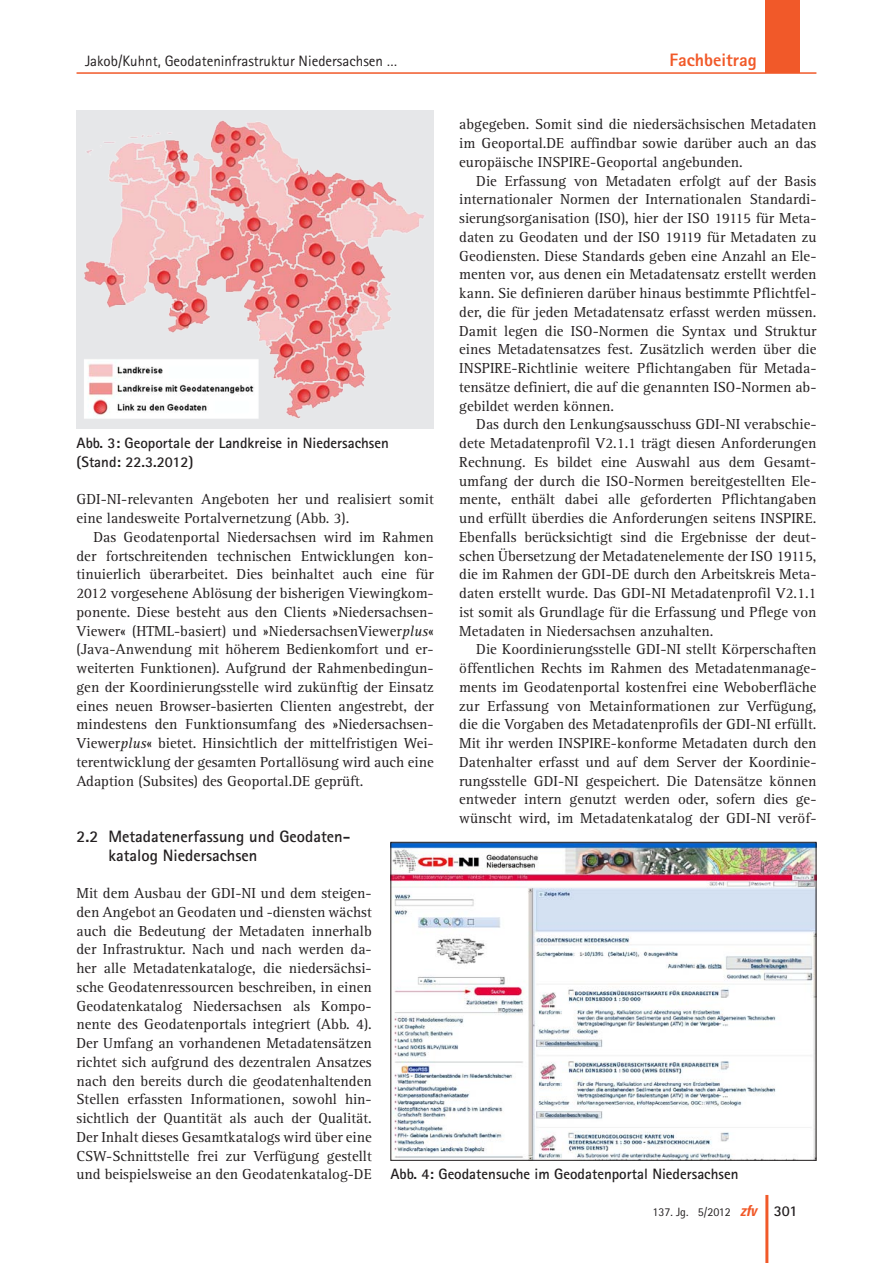
<style>
.page{position:relative;width:893px;height:1263px;background:#fff}
.page>*{position:absolute;margin:0;border:0;box-sizing:border-box;transform-origin:0 0}
.t1{font:800 18px "Rotis Sans Serif";color:#f15929}
._12_titel_2{font:700 16.5px/18.8px "Rotis Sans Serif";color:#231f20}
._01_normal{font:15px/18.8px "Rotis Serif";color:#231f20;text-align:justify}
._01_normal_oEZ_AA{font:15px/18.8px "Rotis Serif";color:#231f20;text-align:justify}
._05_abb{font:700 15px/18.8px "Rotis Sans Serif";color:#231f20}
.t2{font:15px "Rotis Sans Serif";color:#231f20}
.t3{font:12px "Rotis Sans Serif";color:#231f20}
.s1{font-style:italic}
.s2{font-family:"Univers";font-weight:700;font-style:italic;font-stretch:condensed;font-size:15px;color:#f15929}
.s3{font-weight:700;font-size:15px}
</style>
<div class="page">
<div style="left:765px;top:0;width:34px;height:72px;background:#f15929"></div>
<hr style="left:77px;top:72px;width:739px;height:2px;background:#f15929">
<hr style="left:765px;top:1195px;width:3px;height:68px;background:#f15929">
<img style="left:77px;top:113px;width:357px;height:314px">
<img style="left:392px;top:844px;width:422px;height:315px">
<div style="left:390px;top:842px;width:426px;height:319px;border:1px solid #231f20"></div>
<p class="t2" style="left:85px;top:52px;width:314px">Jakob/Kuhnt, Geodateninfrastruktur Niedersachsen …</p>
<p class="t1" style="left:670px;top:48px;width:89px">Fachbeitrag</p>
<p class="_05_abb" style="left:77px;top:433px;width:314px">Abb. 3: Geoportale der Landkreise in Niedersachsen (Stand: 22.3.2012)</p>
<p class="_01_normal_oEZ_AA" style="left:77px;top:490px;width:359px">GDI‑NI-relevanten Angeboten her und realisiert somit eine landesweite Portalvernetzung (Abb. 3).</p>
<p class="_01_normal" style="left:77px;top:528px;width:359px;text-indent:17px">Das Geodatenportal Niedersachsen wird im Rahmen der fortschreitenden technischen Entwicklungen kon&shy;tinuierlich überarbeitet. Dies beinhaltet auch eine für 2012 vorgesehene Ablösung der bisherigen Viewingkom&shy;ponente. Diese besteht aus den Clients »Niedersachsen-Viewer« (HTML-basiert) und »NiedersachsenViewer<span class="s1">plus</span>« (Java-Anwendung mit höherem Bedienkomfort und er&shy;weiterten Funktionen). Aufgrund der Rahmenbedingun&shy;gen der Koordinierungsstelle wird zukünftig der Einsatz eines neuen Browser-basierten Clienten angestrebt, der mindestens den Funktionsumfang des »Niedersachsen-Viewer<span class="s1">plus</span>« bietet. Hinsichtlich der mittelfristigen Wei&shy;terentwicklung der gesamten Portallösung wird auch eine Adaption (Subsites) des Geoportal.DE geprüft.</p>
<p class="_01_normal_oEZ_AA" style="left:459px;top:115px;width:359px">abgegeben. Somit sind die niedersächsischen Metadaten im Geoportal.DE auffindbar sowie darüber auch an das europäische INSPIRE-Geoportal angebunden.</p>
<p class="_01_normal" style="left:459px;top:172px;width:359px;text-indent:17px">Die Erfassung von Metadaten erfolgt auf der Basis internationaler Normen der Internationalen Standardi&shy;sierungsorganisation (ISO), hier der ISO 19115 für Meta&shy;daten zu Geodaten und der ISO 19119 für Metadaten zu Geodiensten. Diese Standards geben eine Anzahl an Ele&shy;menten vor, aus denen ein Metadatensatz erstellt werden kann. Sie definieren darüber hinaus bestimmte Pflichtfel&shy;der, die für jeden Metadatensatz erfasst werden müssen.<br>Damit legen die ISO-Normen die Syntax und Struktur eines Metadatensatzes fest. Zusätzlich werden über die INSPIRE-Richtlinie weitere Pflichtangaben für Metada&shy;tensätze definiert, die auf die genannten ISO-Normen ab&shy;gebildet werden können.</p>
<p class="_01_normal" style="left:459px;top:415px;width:359px;text-indent:17px">Das durch den Lenkungsausschuss GDI‑NI verabschie&shy;dete Metadatenprofil V2.1.1 trägt diesen Anforderungen Rechnung. Es bildet eine Auswahl aus dem Gesamt&shy;umfang der durch die ISO-Normen bereitgestellten Ele&shy;mente, enthält dabei alle geforderten Pflichtangaben und erfüllt überdies die Anforderungen seitens INSPIRE.<br>Ebenfalls berücksichtigt sind die Ergebnisse der deut&shy;schen Übersetzung der Metadatenelemente der ISO 19115, die im Rahmen der GDI‑DE durch den Arbeitskreis Meta&shy;daten erstellt wurde. Das GDI‑NI Metadatenprofil V2.1.1 ist somit als Grundlage für die Erfassung und Pflege von Metadaten in Niedersachsen anzuhalten.</p>
<p class="_01_normal" style="left:459px;top:640px;width:359px;text-indent:17px">Die Koordinierungsstelle GDI‑NI stellt Körperschaften öffentlichen Rechts im Rahmen des Metadatenmanage&shy;ments im Geodatenportal kostenfrei eine Weboberfläche zur Erfassung von Metainformationen zur Verfügung, die die Vorgaben des Metadatenprofils der GDI‑NI erfüllt.<br>Mit ihr werden INSPIRE-konforme Metadaten durch den Datenhalter erfasst und auf dem Server der Koordinie&shy;rungsstelle GDI‑NI gespeichert. Die Datensätze können entweder intern genutzt werden oder, sofern dies ge&shy;wünscht wird, im Metadatenkatalog der GDI‑NI veröf-</p>
<p class="_12_titel_2" style="left:108px;top:827px;width:242px;text-indent:-32px">2.2 Metadatenerfassung und Geodaten&shy;katalog Niedersachsen</p>
<p class="_01_normal_oEZ_AA" style="left:77px;top:884px;width:297px">Mit dem Ausbau der GDI‑NI und dem steigen&shy;den Angebot an Geodaten und -diensten wächst auch die Bedeutung der Metadaten innerhalb der Infrastruktur. Nach und nach werden da&shy;her alle Metadatenkataloge, die niedersächsi&shy;sche Geodatenressourcen beschreiben, in einen Geodatenkatalog Niedersachsen als Kompo&shy;nente des Geodatenportals integriert (Abb. 4).<br>Der Umfang an vorhandenen Metadatensätzen richtet sich aufgrund des dezentralen Ansatzes nach den bereits durch die geodatenhaltenden Stellen erfassten Informationen, sowohl hin&shy;sichtlich der Quantität als auch der Qualität.<br>Der Inhalt dieses Gesamtkatalogs wird über eine CSW-Schnittstelle frei zur Verfügung gestellt und beispielsweise an den Geodatenkatalog-DE</p>
<p class="_05_abb" style="left:390px;top:1165px;width:349px">Abb. 4: Geodatensuche im Geodatenportal Niedersachsen</p>
<p class="t3" style="left:652px;top:1205px;width:147px">137. Jg. 5/2012 <span class="s2">zfv</span> <span class="s3">301</span></p>
</div>
